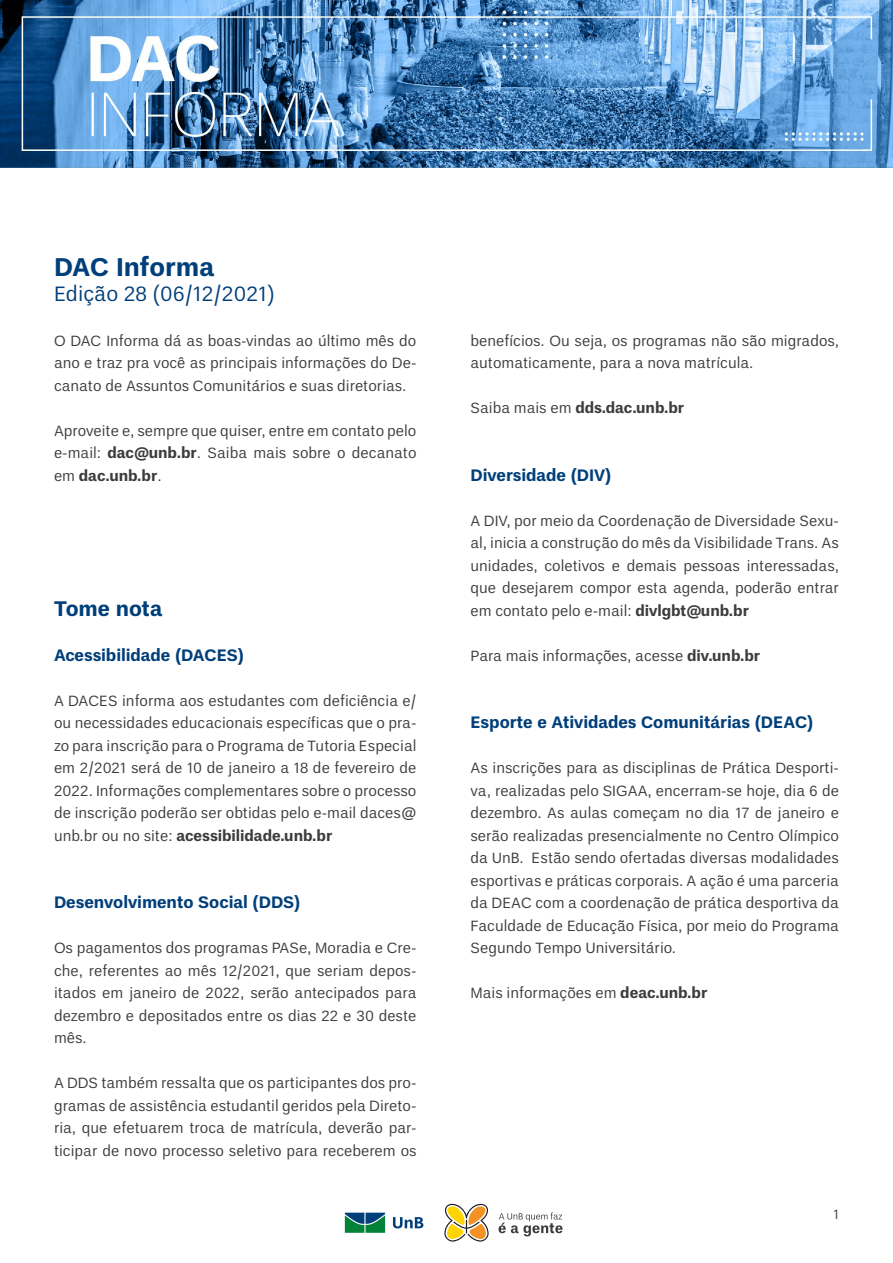
<style>
.page{position:relative;width:893px;height:1263px;background:#fff}
.page>*{position:absolute;margin:0;border:0;box-sizing:border-box;transform-origin:0 0}
.t1{font:700 25.5px "Un B Pro";color:#003f7a}
.t2{font:21px "Un B Pro";color:#003f7a}
.Título{font:700 21px "Un B Pro";color:#003f7a}
.Título-2{font:700 16.5px "Un B Pro";color:#003f7a}
.t3{font:15px/22.5px "Un B Pro";color:#3c3c3b;text-align:justify}
.t4{font:700 15px "Un B Pro";color:#3c3c3b}
.t5{font:13.5px "Un B Pro";color:#3c3c3b}
.s1{font-weight:700}
.s2{font-weight:400}
</style>
<div class="page">
<img style="left:0;top:1px;width:893px;height:167px">
<svg style="left:499px;top:1212px;width:63px;height:24px"></svg>
<svg style="left:444px;top:1204px;width:45px;height:37px"></svg>
<svg style="left:345px;top:1212px;width:40px;height:21px"></svg>
<svg style="left:393px;top:1217px;width:30px;height:11px"></svg>
<p class="t1" style="left:54px;top:252px;width:162px">DAC Informa</p>
<p class="t2" style="left:54px;top:281px;width:222px">Edição 28 (06/12/2021)</p>
<p class="t3" style="left:54px;top:329px;width:364px">O DAC Informa dá as boas-vindas ao último mês do ano e traz pra você as principais informações do De&shy;canato de Assuntos Comunitários e suas diretorias.</p>
<p class="t3" style="left:54px;top:419px;width:364px">Aproveite e, sempre que quiser, entre em contato pelo e-mail: <span class="s1">dac@unb.br</span>. Saiba mais sobre o decanato em <span class="s1">dac.unb.br</span>.</p>
<p class="Título" style="left:54px;top:596px;width:110px">Tome nota</p>
<p class="Título-2" style="left:54px;top:645px;width:192px">Acessibilidade (DACES)</p>
<p class="t3" style="left:54px;top:689px;width:364px">A DACES informa aos estudantes com deficiência e/ ou necessidades educacionais específicas que o pra&shy;zo para inscrição para o Programa de Tutoria Especial em 2/2021 será de 10 de janeiro a 18 de fevereiro de 2022. Informações complementares sobre o processo de inscrição poderão ser obtidas pelo e-mail daces@ unb.br ou no site: <span class="s1">acessibilidade.unb.br</span></p>
<p class="Título-2" style="left:54px;top:893px;width:248px">Desenvolvimento Social (DDS)</p>
<p class="t3" style="left:54px;top:937px;width:364px">Os pagamentos dos programas PASe, Moradia e Cre&shy;che, referentes ao mês 12/2021, que seriam depos&shy;itados em janeiro de 2022, serão antecipados para dezembro e depositados entre os dias 22 e 30 deste mês.</p>
<p class="t3" style="left:54px;top:1072px;width:364px">A DDS também ressalta que os participantes dos pro&shy;gramas de assistência estudantil geridos pela Direto&shy;ria, que efetuarem troca de matrícula, deverão par&shy;ticipar de novo processo seletivo para receberem os</p>
<p class="t3" style="left:470px;top:329px;width:370px">benefícios. Ou seja, os programas não são migrados, automaticamente, para a nova matrícula.</p>
<p class="t4" style="left:470px;top:399px;width:215px"><span class="s2">Saiba mais em</span> dds.dac.unb.br</p>
<p class="Título-2" style="left:470px;top:465px;width:142px">Diversidade (DIV)</p>
<p class="t3" style="left:470px;top:509px;width:370px">A DIV, por meio da Coordenação de Diversidade Sexu&shy;al, inicia a construção do mês da Visibilidade Trans. As unidades, coletivos e demais pessoas interessadas, que desejarem compor esta agenda, poderão entrar em contato pelo e-mail: <span class="s1">divlgbt@unb.br</span></p>
<p class="t3" style="left:470px;top:644px;width:291px">Para mais informações, acesse <span class="s1">div.unb.br</span></p>
<p class="Título-2" style="left:470px;top:713px;width:344px">Esporte e Atividades Comunitárias (DEAC)</p>
<p class="t3" style="left:470px;top:757px;width:370px">As inscrições para as disciplinas de Prática Desporti&shy;va, realizadas pelo SIGAA, encerram-se hoje, dia 6 de dezembro. As aulas começam no dia 17 de janeiro e serão realizadas presencialmente no Centro Olímpico da UnB. Estão sendo ofertadas diversas modalidades esportivas e práticas corporais. A ação é uma parceria da DEAC com a coordenação de prática desportiva da Faculdade de Educação Física, por meio do Programa Segundo Tempo Universitário.</p>
<p class="t3" style="left:470px;top:982px;width:239px">Mais informações em <span class="s1">deac.unb.br</span></p>
<p class="t5" style="left:833px;top:1206px;width:7px">1</p>
</div>
